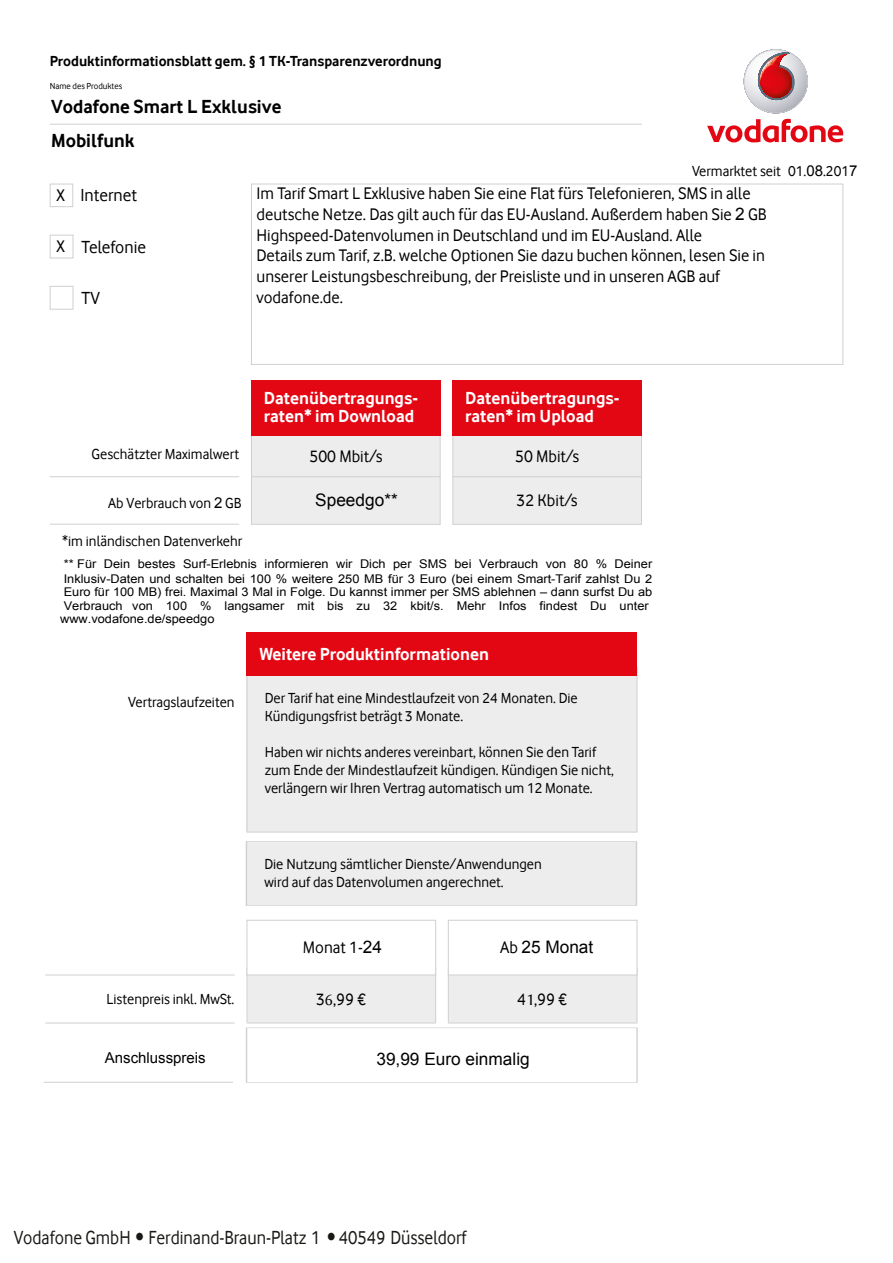
<style>
.page{position:relative;width:893px;height:1263px;background:#fff}
.page>*{position:absolute;margin:0;border:0;box-sizing:border-box;transform-origin:0 0}
.t1{font:19.5px "Vodafone Rg";color:#181815;scale:.93 1}
.t2{font:700 19.5px/34px "Vodafone Rg";color:#000}
.t3{font:700 18px/18px "Vodafone Rg";color:#fff}
.t4{font:18px "Vodafone Rg";color:#000}
.t5{font:17.25px/20.7px "Vodafone Rg";color:#000}
.t6{font:17.25px "Arial";color:#000}
.t7{font:15px/18px "Vodafone Rg";color:#000}
.t8{font:700 15px "Vodafone Rg";color:#000}
.t9{font:15px "Arial";color:#000}
.t10{font:12px/13.4px "Arial";color:#000;scale:1.07 1}
.t11{font:9px "Vodafone Rg";color:#000}
.s1{font-family:"Arial"}
.s2{font-style:inherit}
.s3{font-family:"Vodafone Rg"}
.s4{font-family:"Linux Biolinum G"}
</style>
<div class="page">
<svg style="left:745px;top:50px;width:62px;height:63px"></svg>
<svg style="left:758px;top:53px;width:36px;height:48px;background:#c35e62"></svg>
<svg style="left:707px;top:119px;width:136px;height:23px"></svg>
<hr style="left:50px;top:124px;width:592px;height:1px;background:#d0d0d0">
<div style="left:251px;top:427px;width:189px;height:97px;background:#ededed"></div>
<div style="left:251px;top:427px;width:190px;height:98px;border:1px solid #d0d0d0"></div>
<div style="left:453px;top:427px;width:188px;height:97px;background:#ededed"></div>
<div style="left:452px;top:427px;width:190px;height:98px;border:1px solid #d0d0d0"></div>
<div style="left:251px;top:184px;width:592px;height:181px;border:1px solid #d0d0d0"></div>
<div style="left:50px;top:184px;width:23px;height:23px;border:1px solid #d0d0d0"></div>
<div style="left:50px;top:235px;width:23px;height:23px;border:1px solid #d0d0d0"></div>
<div style="left:50px;top:286px;width:23px;height:24px;border:1px solid #d0d0d0"></div>
<div style="left:247px;top:968px;width:189px;height:55px;background:#ededed"></div>
<div style="left:247px;top:968px;width:189px;height:54px;border:1px solid #d0d0d0"></div>
<div style="left:448px;top:968px;width:189px;height:55px;background:#ededed"></div>
<div style="left:448px;top:968px;width:189px;height:54px;border:1px solid #d0d0d0"></div>
<div style="left:247px;top:667px;width:390px;height:165px;background:#ededed"></div>
<div style="left:247px;top:667px;width:390px;height:165px;border:1px solid #d0d0d0"></div>
<div style="left:247px;top:920px;width:189px;height:55px;background:#fff"></div>
<div style="left:247px;top:920px;width:189px;height:55px;border:1px solid #d0d0d0"></div>
<div style="left:448px;top:920px;width:189px;height:55px;background:#fff"></div>
<div style="left:448px;top:920px;width:189px;height:55px;border:1px solid #d0d0d0"></div>
<hr style="left:247px;top:1023px;width:189px;height:1px;background:#d0d0d0">
<hr style="left:448px;top:1023px;width:189px;height:1px;background:#d0d0d0">
<hr style="left:45px;top:1023px;width:190px;height:1px;background:#d0d0d0">
<hr style="left:45px;top:975px;width:190px;height:1px;background:#d0d0d0">
<hr style="left:251px;top:476px;width:190px;height:1px;background:#d0d0d0">
<hr style="left:50px;top:476px;width:189px;height:1px;background:#d0d0d0">
<hr style="left:50px;top:524px;width:189px;height:1px;background:#d0d0d0">
<hr style="left:452px;top:476px;width:190px;height:1px;background:#d0d0d0">
<div style="left:251px;top:380px;width:190px;height:56px;background:#e30613"></div>
<div style="left:452px;top:380px;width:190px;height:56px;background:#e30613"></div>
<div style="left:247px;top:632px;width:390px;height:43px;background:#e30613"></div>
<div style="left:246px;top:841px;width:390px;height:65px;background:#ededed"></div>
<div style="left:246px;top:841px;width:391px;height:65px;border:1px solid #d0d0d0"></div>
<hr style="left:44px;top:1082px;width:189px;height:1px;background:#d0d0d0">
<p class="t8" style="left:50px;top:52px;width:393px">Produktinformationsblatt gem. § 1 TK-Transparenzverordnung</p>
<p class="t11" style="left:50px;top:81px;width:74px">Name des Produktes</p>
<h1 class="t2" style="left:51px;top:89px;width:232px">Vodafone Smart L Exklusive<br>Mobilfunk</h1>
<p class="t7" style="left:788px;top:161px;width:71px">01.<span class="s1">08</span>.201<span class="s1">7</span></p>
<p class="t7" style="left:692px;top:162px;width:90px">Vermarktet seit</p>
<p class="t5" style="left:57px;top:184px;width:10px">X</p>
<p class="t5" style="left:57px;top:236px;width:10px">X</p>
<p class="t4" style="left:80px;top:185px;width:58px">Internet</p>
<p class="t4" style="left:82px;top:236px;width:66px">Telefonie</p>
<p class="t4" style="left:82px;top:288px;width:20px">TV</p>
<p class="t5" style="left:257px;top:183px;width:512px">Im Tarif <span class="s2">Smart L Exklusive</span> haben Sie eine Flat fürs Telefonieren, SMS in alle deutsche Netze. Das gilt auch für das EU-Ausland. Außerdem haben Sie <span class="s1">2</span> GB Highspeed-Datenvolumen in Deutschland und im EU-Ausland. Alle<br>Details zum Tarif, z.B. welche Optionen Sie dazu buchen können, lesen Sie in unserer Leistungsbeschreibung, der Preisliste und in unseren AGB auf vodafone.de.</p>
<p class="t7" style="left:92px;top:445px;width:149px">Geschätzter Maximalwert</p>
<p class="t7" style="left:108px;top:494px;width:135px">Ab Verbrauch von <span class="s1">2</span> GB</p>
<p class="t3" style="left:264px;top:389px;width:156px">Datenübertragungs&shy;raten* im Download</p>
<p class="t3" style="left:465px;top:389px;width:156px">Datenübertragungs&shy;raten* im Upload</p>
<p class="t5" style="left:310px;top:446px;width:74px">500 Mbit/s</p>
<p class="t6" style="left:315px;top:491px;width:84px">Speedgo**</p>
<p class="t5" style="left:515px;top:446px;width:65px">50 Mbit/s</p>
<p class="t5" style="left:517px;top:490px;width:62px">32 Kbit/s</p>
<p class="t7" style="left:62px;top:532px;width:182px">*im inländischen Datenverkehr</p>
<p class="t10" style="left:60px;top:572px;width:555px">Inklusiv-Daten und schalten bei 100 % weitere 250 MB für 3 Euro (bei einem Smart-Tarif zahlst Du 2<br>Euro für 100 MB) frei. Maximal 3 Mal in Folge. Du kannst immer per SMS ablehnen – dann surfst Du ab Verbrauch von 100 % langsamer mit bis zu 32 kbit/s. Mehr Infos findest Du unter www.vodafone.de/speedgo</p>
<p class="t10" style="left:64px;top:557px;width:552px">** Für Dein bestes Surf-Erlebnis informieren wir Dich per SMS bei Verbrauch von 80 % Deiner</p>
<p class="t3" style="left:259px;top:644px;width:231px">Weitere Produktinformationen</p>
<p class="t7" style="left:128px;top:693px;width:108px">Vertragslaufzeiten</p>
<p class="t7" style="left:265px;top:689px;width:315px">Der Tarif hat eine Mindestlaufzeit von 24 Monaten. Die<br>Kündigungsfrist beträgt 3 Monate.</p>
<p class="t7" style="left:265px;top:743px;width:350px">Haben wir nichts anderes vereinbart, können Sie den Tarif zum Ende der Mindestlaufzeit kündigen. Kündigen Sie nicht, verlängern wir Ihren Vertrag automatisch um 12 Monate.</p>
<p class="t7" style="left:265px;top:855px;width:279px">Die Nutzung sämtlicher Dienste/Anwendungen wird auf das Datenvolumen angerechnet.</p>
<p class="t5" style="left:303px;top:937px;width:81px">Monat 1-<span class="s1">24</span></p>
<p class="t6" style="left:500px;top:937px;width:95px"><span class="s3">Ab</span> 25 Monat</p>
<p class="t7" style="left:107px;top:990px;width:129px">Listenpreis inkl. MwSt.</p>
<p class="t5" style="left:316px;top:989px;width:51px"><span class="s2">3</span><span class="s4">6</span>,99 €</p>
<p class="t5" style="left:517px;top:989px;width:51px"><span class="s2">4</span><span class="s4">1</span>,99 €</p>
<p class="t9" style="left:105px;top:1050px;width:102px">Anschlusspreis</p>
<p class="t6" style="left:376px;top:1049px;width:155px">39,99 Euro einmalig</p>
<h1 class="t1" style="left:14px;top:1226px;width:488px">Vodafone GmbH • Ferdinand-Braun-Platz 1 • 40549 Düsseldorf</h1>
</div>
